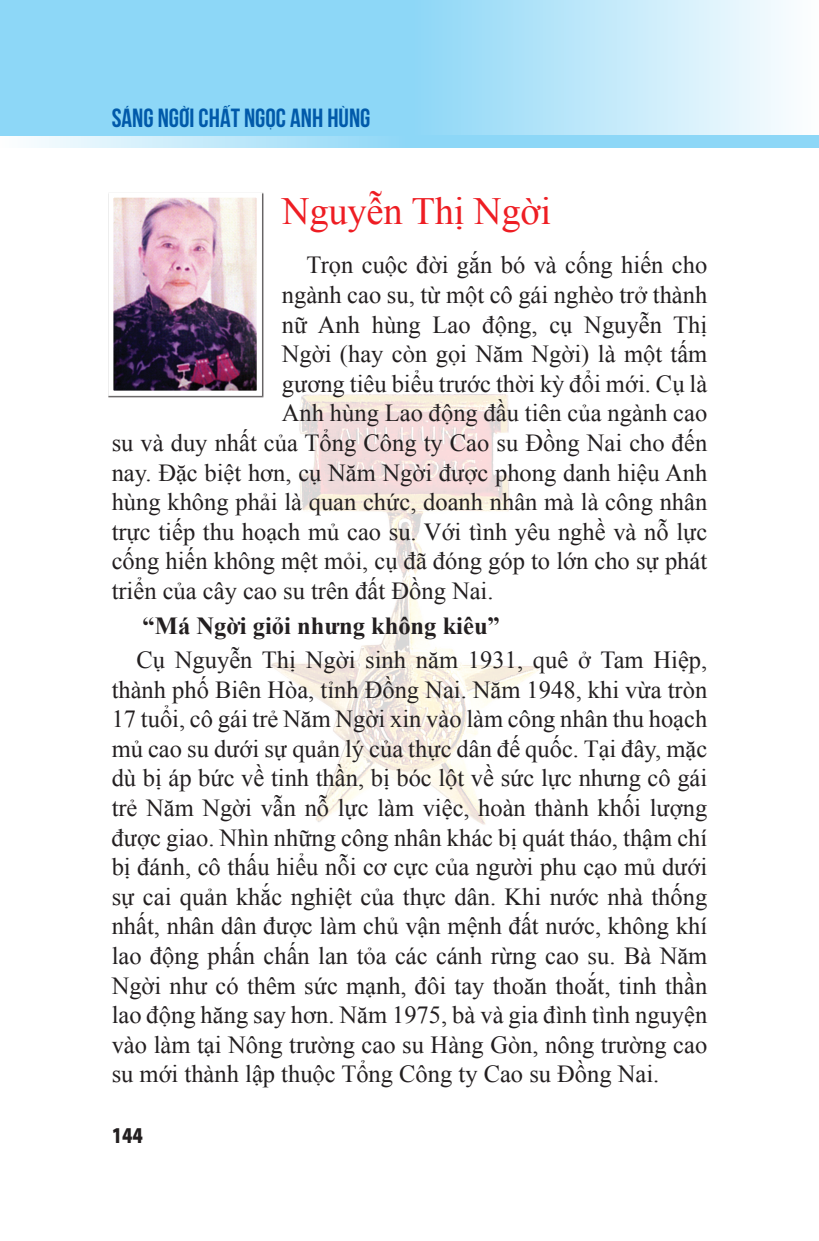
<style>
.page{position:relative;width:819px;height:1241px;background:#fff}
.page>*{position:absolute;margin:0;border:0;box-sizing:border-box;transform-origin:0 0}
.t1{font:38.5px "Times New Roman";letter-spacing:-.005em;color:#ee1d23}
.t2{font:26.25px "VL Bebas Neue Z Small";color:#015aaa}
.t3{font:24.5px/29.6px "Times New Roman";color:#231f20;text-align:justify}
.t4{font:700 24.5px "Times New Roman";color:#231f20}
.t5{font:900 22.75px "Myriad Pro";color:#231f20;scale:.8 1}
</style>
<div class="page">
<svg style="left:0;top:0;width:786px;height:135px;background:#a5dff8"></svg>
<svg style="left:0;top:135px;width:818px;height:13px;background:#a7dff8"></svg>
<img style="left:271px;top:394px;width:269px;height:431px">
<div style="left:108px;top:192px;width:156px;height:206px;background:#676465"></div>
<img style="left:114px;top:198px;width:142px;height:192px">
<div style="left:108px;top:192px;width:154px;height:204px;border:5px solid #fff"></div>
<p class="t2" style="left:112px;top:104px;width:260px">SÁNG NGỜI CHẤT NGỌC ANH HÙNG</p>
<h1 class="t1" style="left:282px;top:185px;width:271px">Nguyễn Thị Ngời</h1>
<p class="t3" style="left:306px;top:250px;width:402px">Trọn cuộc đời gắn bó và cống hiến cho</p>
<p class="t3" style="left:282px;top:280px;width:427px">ngành cao su, từ một cô gái nghèo trở thành</p>
<p class="t3" style="left:282px;top:309px;width:427px">nữ Anh hùng Lao động, cụ Nguyễn Thị</p>
<p class="t3" style="left:282px;top:339px;width:427px">Ngời (hay còn gọi Năm Ngời) là một tấm</p>
<p class="t3" style="left:282px;top:368px;width:427px">gương tiêu biểu trước thời kỳ đổi mới. Cụ là</p>
<p class="t3" style="left:282px;top:398px;width:427px">Anh hùng Lao động đầu tiên của ngành cao</p>
<p class="t3" style="left:112px;top:427px;width:597px">su và duy nhất của Tổng Công ty Cao su Đồng Nai cho đến</p>
<p class="t3" style="left:112px;top:457px;width:597px">nay. Đặc biệt hơn, cụ Năm Ngời được phong danh hiệu Anh</p>
<p class="t3" style="left:112px;top:487px;width:597px">hùng không phải là quan chức, doanh nhân mà là công nhân</p>
<p class="t3" style="left:112px;top:516px;width:597px">trực tiếp thu hoạch mủ cao su. Với tình yêu nghề và nỗ lực</p>
<p class="t3" style="left:112px;top:546px;width:597px">cống hiến không mệt mỏi, cụ đã đóng góp to lớn cho sự phát</p>
<p class="t3" style="left:112px;top:575px;width:383px">triển của cây cao su trên đất Đồng Nai.</p>
<p class="t4" style="left:143px;top:608px;width:359px">“Má Ngời giỏi nhưng không kiêu”</p>
<p class="t3" style="left:112px;top:644px;width:597px;text-indent:25px">Cụ Nguyễn Thị Ngời sinh năm 1931, quê ở Tam Hiệp, thành phố Biên Hòa, tỉnh Đồng Nai. Năm 1948, khi vừa tròn 17 tuổi, cô gái trẻ Năm Ngời xin vào làm công nhân thu hoạch mủ cao su dưới sự quản lý của thực dân đế quốc. Tại đây, mặc dù bị áp bức về tinh thần, bị bóc lột về sức lực nhưng cô gái trẻ Năm Ngời vẫn nỗ lực làm việc, hoàn thành khối lượng được giao. Nhìn những công nhân khác bị quát tháo, thậm chí bị đánh, cô thấu hiểu nỗi cơ cực của người phu cạo mủ dưới sự cai quản khắc nghiệt của thực dân. Khi nước nhà thống nhất, nhân dân được làm chủ vận mệnh đất nước, không khí lao động phấn chấn lan tỏa các cánh rừng cao su. Bà Năm Ngời như có thêm sức mạnh, đôi tay thoăn thoắt, tinh thần lao động hăng say hơn. Năm 1975, bà và gia đình tình nguyện vào làm tại Nông trường cao su Hàng Gòn, nông trường cao su mới thành lập thuộc Tổng Công ty Cao su Đồng Nai.</p>
<p class="t5" style="left:112px;top:1119px;width:41px">144</p>
</div>
